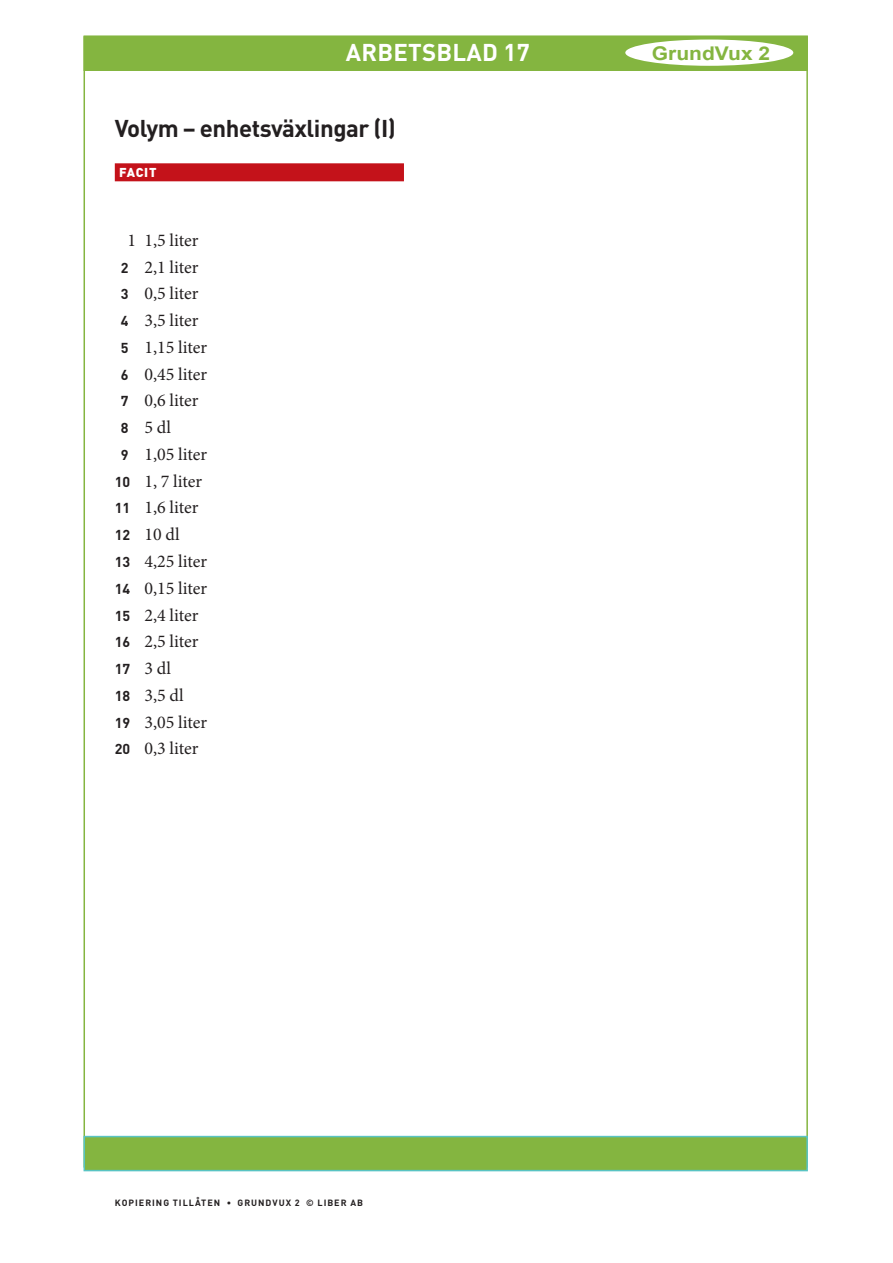
<style>
.page{position:relative;width:893px;height:1263px;background:#fff}
.page>*{position:absolute;margin:0;border:0;box-sizing:border-box;transform-origin:0 0}
.R_OH{font:700 24px "DIN Pro";letter-spacing:-.02em;color:#231f20}
.R_Kopiera2{font:700 24px "DIN Pro";letter-spacing:.01em;color:#fff}
.t1{font:700 18.9px "Arial";color:#84b540;scale:1.11 1}
.FACIT_GRUND{font:18px "Minion Pro";color:#231f20}
.R_Facit_2{font:900 12.75px "DIN Pro";letter-spacing:.055em;color:#fff}
.t2{font:700 9px "DIN Pro";letter-spacing:.11em;color:#231f20}
.s1{font-family:"DIN Pro";font-weight:700;font-size:14.25px}
</style>
<div class="page">
<div style="left:84px;top:36px;width:723px;height:34px;background:#84b540"></div>
<div style="left:84px;top:35px;width:724px;height:36px;border:2px solid #84b540"></div>
<div style="left:84px;top:1136px;width:723px;height:34px;background:#84b540"></div>
<div style="left:84px;top:1136px;width:724px;height:35px;border:2px solid #59c4c3"></div>
<div style="left:625px;top:40px;width:168px;height:26px;background:#fff;border-radius:50%"></div>
<div style="left:115px;top:163px;width:289px;height:18px;background:#c4121a"></div>
<p class="R_Kopiera2" style="left:346px;top:36px;width:185px">ARBETSBLAD 17</p>
<p class="R_OH" style="left:115px;top:112px;width:283px">Volym – enhetsväxlingar (I)</p>
<p class="R_Facit_2" style="left:119px;top:164px;width:39px">FACIT</p>
<p class="FACIT_GRUND" style="left:127px;top:228px;width:73px">1 1,5 liter</p>
<p class="FACIT_GRUND" style="left:121px;top:255px;width:79px"><span class="s1">2</span> 2,1 liter</p>
<p class="FACIT_GRUND" style="left:121px;top:282px;width:79px"><span class="s1">3</span> 0,5 liter</p>
<p class="FACIT_GRUND" style="left:121px;top:308px;width:79px"><span class="s1">4</span> 3,5 liter</p>
<p class="FACIT_GRUND" style="left:121px;top:335px;width:88px"><span class="s1">5</span> 1,15 liter</p>
<p class="FACIT_GRUND" style="left:121px;top:362px;width:88px"><span class="s1">6</span> 0,45 liter</p>
<p class="FACIT_GRUND" style="left:121px;top:389px;width:79px"><span class="s1">7</span> 0,6 liter</p>
<p class="FACIT_GRUND" style="left:121px;top:415px;width:52px"><span class="s1">8</span> 5 dl</p>
<p class="FACIT_GRUND" style="left:121px;top:442px;width:88px"><span class="s1">9</span> 1,05 liter</p>
<p class="FACIT_GRUND" style="left:115px;top:469px;width:89px"><span class="s1">10</span> 1, 7 liter</p>
<p class="FACIT_GRUND" style="left:115px;top:496px;width:85px"><span class="s1">11</span> 1,6 liter</p>
<p class="FACIT_GRUND" style="left:115px;top:522px;width:66px"><span class="s1">12</span> 10 dl</p>
<p class="FACIT_GRUND" style="left:115px;top:549px;width:94px"><span class="s1">13</span> 4,25 liter</p>
<p class="FACIT_GRUND" style="left:115px;top:576px;width:94px"><span class="s1">14</span> 0,15 liter</p>
<p class="FACIT_GRUND" style="left:115px;top:603px;width:85px"><span class="s1">15</span> 2,4 liter</p>
<p class="FACIT_GRUND" style="left:115px;top:629px;width:85px"><span class="s1">16</span> 2,5 liter</p>
<p class="FACIT_GRUND" style="left:115px;top:656px;width:58px"><span class="s1">17</span> 3 dl</p>
<p class="FACIT_GRUND" style="left:115px;top:683px;width:70px"><span class="s1">18</span> 3,5 dl</p>
<p class="FACIT_GRUND" style="left:115px;top:710px;width:94px"><span class="s1">19</span> 3,05 liter</p>
<p class="FACIT_GRUND" style="left:115px;top:736px;width:85px"><span class="s1">20</span> 0,3 liter</p>
<p class="t1" style="left:652px;top:40px;width:108px">GrundVux 2</p>
<p class="t2" style="left:115px;top:1196px;width:250px">KOPIERING TILLÅTEN • GRUNDVUX 2 © LIBER AB</p>
<p class="t2" style="left:115px;top:1201px;width:83px">HEJ © LIBER AB</p>
</div>
